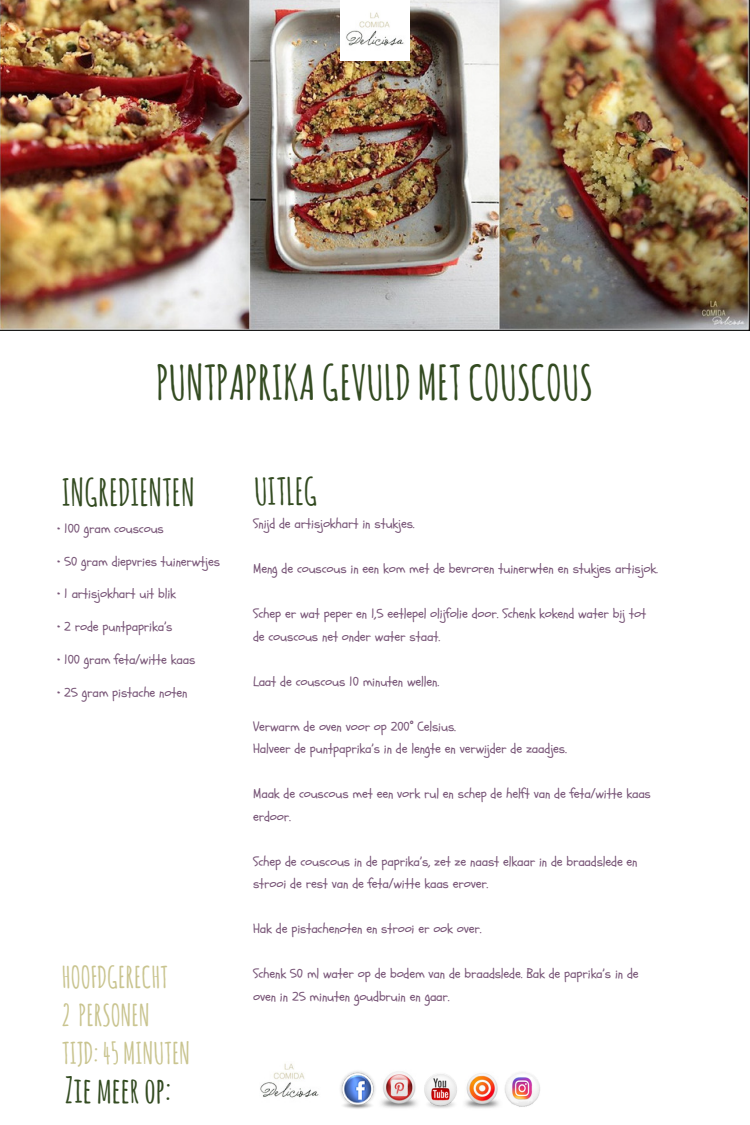
<style>
.page{position:relative;width:750px;height:1125px;background:#fff}
.page>*{position:absolute;margin:0;border:0;box-sizing:border-box;transform-origin:0 0}
.t1{font:700 47.12px "Amatic SC";color:#334b21}
.t2{font:700 36.88px "Amatic SC";color:#334b21}
.t3{font:700 35.38px "Amatic SC";color:#334b21}
.t4{font:700 29.5px/38.5px "Amatic SC";color:#c9c48f}
.t5{font:13.25px/22.5px "Schoolbell";letter-spacing:-.01em;color:#785577}
</style>
<div class="page">
<img style="left:260px;top:1063px;width:59px;height:35px">
<img style="left:0;top:0;width:750px;height:331px">
<img style="left:340px;top:0;width:70px;height:61px">
<img style="left:381px;top:1071px;width:36px;height:37px">
<img style="left:424px;top:1074px;width:33px;height:34px">
<img style="left:340px;top:1071px;width:35px;height:38px">
<img style="left:464px;top:1073px;width:35px;height:36px">
<img style="left:504px;top:1072px;width:36px;height:35px">
<h1 class="t1" style="left:156px;top:352px;width:438px">PUNTPAPRIKAGEVULD METCOUSCOUS</h1>
<h2 class="t2" style="left:62px;top:469px;width:134px">INGREDIENTEN</h2>
<p class="t5" style="left:57px;top:517px;width:108px">• 100 gram couscous</p>
<p class="t5" style="left:57px;top:550px;width:164px">• 50 gram diepvries tuinerwtjes</p>
<p class="t5" style="left:57px;top:583px;width:120px">• 1 artisjokhart uit blik</p>
<p class="t5" style="left:57px;top:616px;width:117px">• 2 rode puntpaprika’s</p>
<p class="t5" style="left:57px;top:649px;width:140px">• 100 gram feta/witte kaas</p>
<p class="t5" style="left:57px;top:681px;width:132px">• 25 gram pistache noten</p>
<h3 class="t4" style="left:62px;top:957px;width:130px">HOOFDGERECHT<br>2 PERSONEN<br>TIJD: 45 MINUTEN</h3>
<h3 class="t3" style="left:65px;top:1067px;width:108px">Zie meerop:</h3>
<h2 class="t2" style="left:254px;top:468px;width:65px">UITLEG</h2>
<p class="t5" style="left:253px;top:513px;width:163px">Snijd de artisjokhart in stukjes.</p>
<p class="t5" style="left:253px;top:558px;width:406px">Meng de couscous in een kom met de bevroren tuinerwten en stukjes artisjok.</p>
<p class="t5" style="left:253px;top:603px;width:395px">Schep er wat peper en 1,5 eetlepel olijfolie door. Schenk kokend water bij tot de couscous net onder water staat.</p>
<p class="t5" style="left:253px;top:671px;width:188px">Laat de couscous 10 minuten wellen.</p>
<p class="t5" style="left:253px;top:716px;width:315px">Verwarm de oven voor op 200° Celsius.<br>Halveer de puntpaprika’s in de lengte en verwijder de zaadjes.</p>
<p class="t5" style="left:253px;top:783px;width:399px">Maak de couscous met een vork rul en schep de helft van de feta/witte kaas erdoor.</p>
<p class="t5" style="left:253px;top:851px;width:386px">Schep de couscous in de paprika’s, zet ze naast elkaar in de braadslede en strooi de rest van de feta/witte kaas erover.</p>
<p class="t5" style="left:253px;top:918px;width:230px">Hak de pistachenoten en strooi er ook over.</p>
<p class="t5" style="left:253px;top:963px;width:387px">Schenk 50 ml water op de bodem van de braadslede. Bak de paprika’s in de oven in 25 minuten goudbruin en gaar.</p>
</div>
